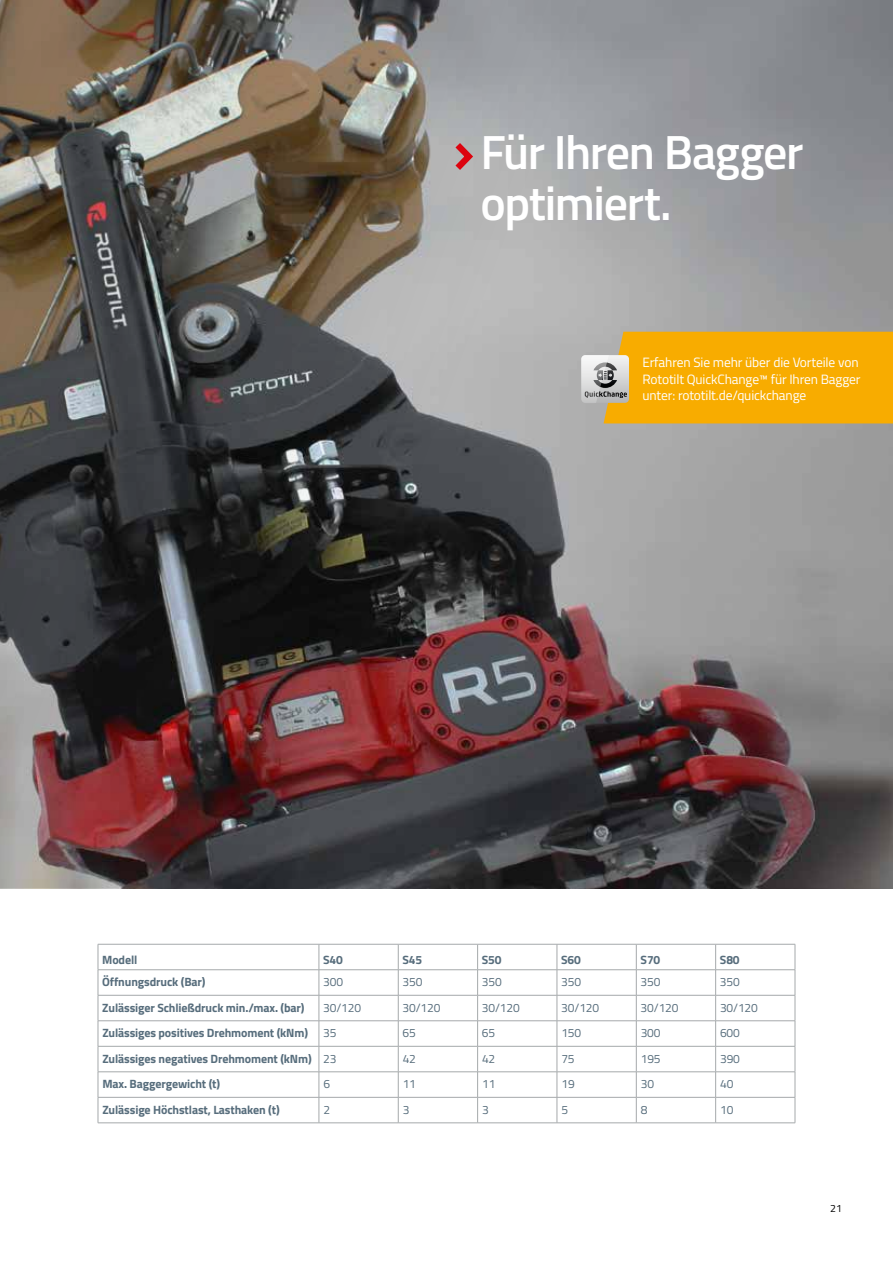
<style>
.page{position:relative;width:893px;height:1263px;background:#fff}
.page>*{position:absolute;margin:0;border:0;box-sizing:border-box;transform-origin:0 0}
.t1{font:600 48px/51px "Titillium Web";letter-spacing:-.03em;color:#fff}
.t2{font:13.5px/16.5px "Titillium Web";letter-spacing:-.01em;color:#fff}
.t3{font:700 12px "Titillium Web";letter-spacing:-.01em;color:#576d7c}
.t4{font:12px "Titillium Web";letter-spacing:-.01em;color:#576d7c}
.t5{font:10.5px "Titillium Web";color:#000}
.s1{font-weight:400}
</style>
<div class="page">
<img style="left:0;top:0;width:893px;height:888px">
<svg style="left:581px;top:332px;width:312px;height:91px;background:#efad17"></svg>
<svg style="left:449px;top:136px;width:29px;height:41px"></svg>
<hr style="left:98px;top:944px;width:221px;height:1px;background:#a5a9ab">
<hr style="left:98px;top:969px;width:221px;height:1px;background:#a5a9ab">
<hr style="left:319px;top:944px;width:79px;height:1px;background:#a5a9ab">
<hr style="left:319px;top:969px;width:79px;height:1px;background:#a5a9ab">
<hr style="left:398px;top:944px;width:80px;height:1px;background:#a5a9ab">
<hr style="left:398px;top:969px;width:80px;height:1px;background:#a5a9ab">
<hr style="left:478px;top:944px;width:79px;height:1px;background:#a5a9ab">
<hr style="left:478px;top:969px;width:79px;height:1px;background:#a5a9ab">
<hr style="left:557px;top:944px;width:79px;height:1px;background:#a5a9ab">
<hr style="left:557px;top:969px;width:79px;height:1px;background:#a5a9ab">
<hr style="left:636px;top:944px;width:80px;height:1px;background:#a5a9ab">
<hr style="left:636px;top:969px;width:80px;height:1px;background:#a5a9ab">
<hr style="left:716px;top:944px;width:79px;height:1px;background:#a5a9ab">
<hr style="left:716px;top:969px;width:79px;height:1px;background:#a5a9ab">
<hr style="left:98px;top:995px;width:221px;height:1px;background:#a5a9ab">
<hr style="left:319px;top:995px;width:79px;height:1px;background:#a5a9ab">
<hr style="left:398px;top:995px;width:80px;height:1px;background:#a5a9ab">
<hr style="left:478px;top:995px;width:79px;height:1px;background:#a5a9ab">
<hr style="left:557px;top:995px;width:79px;height:1px;background:#a5a9ab">
<hr style="left:636px;top:995px;width:80px;height:1px;background:#a5a9ab">
<hr style="left:716px;top:995px;width:79px;height:1px;background:#a5a9ab">
<hr style="left:98px;top:1020px;width:221px;height:1px;background:#a5a9ab">
<hr style="left:319px;top:1020px;width:79px;height:1px;background:#a5a9ab">
<hr style="left:398px;top:1020px;width:80px;height:1px;background:#a5a9ab">
<hr style="left:478px;top:1020px;width:79px;height:1px;background:#a5a9ab">
<hr style="left:557px;top:1020px;width:79px;height:1px;background:#a5a9ab">
<hr style="left:636px;top:1020px;width:80px;height:1px;background:#a5a9ab">
<hr style="left:716px;top:1020px;width:79px;height:1px;background:#a5a9ab">
<hr style="left:98px;top:1046px;width:221px;height:1px;background:#a5a9ab">
<hr style="left:319px;top:1046px;width:79px;height:1px;background:#a5a9ab">
<hr style="left:398px;top:1046px;width:80px;height:1px;background:#a5a9ab">
<hr style="left:478px;top:1046px;width:79px;height:1px;background:#a5a9ab">
<hr style="left:557px;top:1046px;width:79px;height:1px;background:#a5a9ab">
<hr style="left:636px;top:1046px;width:80px;height:1px;background:#a5a9ab">
<hr style="left:716px;top:1046px;width:79px;height:1px;background:#a5a9ab">
<hr style="left:98px;top:1071px;width:221px;height:1px;background:#a5a9ab">
<hr style="left:319px;top:1071px;width:79px;height:1px;background:#a5a9ab">
<hr style="left:398px;top:1071px;width:80px;height:1px;background:#a5a9ab">
<hr style="left:478px;top:1071px;width:79px;height:1px;background:#a5a9ab">
<hr style="left:557px;top:1071px;width:79px;height:1px;background:#a5a9ab">
<hr style="left:636px;top:1071px;width:80px;height:1px;background:#a5a9ab">
<hr style="left:716px;top:1071px;width:79px;height:1px;background:#a5a9ab">
<hr style="left:98px;top:1097px;width:221px;height:1px;background:#a5a9ab">
<hr style="left:319px;top:1097px;width:79px;height:1px;background:#a5a9ab">
<hr style="left:398px;top:1097px;width:80px;height:1px;background:#a5a9ab">
<hr style="left:478px;top:1097px;width:79px;height:1px;background:#a5a9ab">
<hr style="left:557px;top:1097px;width:79px;height:1px;background:#a5a9ab">
<hr style="left:636px;top:1097px;width:80px;height:1px;background:#a5a9ab">
<hr style="left:716px;top:1097px;width:79px;height:1px;background:#a5a9ab">
<svg style="left:98px;top:944px;width:1px;height:178px"></svg>
<hr style="left:98px;top:1122px;width:221px;height:1px;background:#a5a9ab">
<svg style="left:319px;top:944px;width:1px;height:178px"></svg>
<hr style="left:319px;top:1122px;width:79px;height:1px;background:#a5a9ab">
<svg style="left:398px;top:944px;width:1px;height:178px"></svg>
<hr style="left:398px;top:1122px;width:80px;height:1px;background:#a5a9ab">
<svg style="left:477px;top:944px;width:1px;height:179px"></svg>
<hr style="left:478px;top:1122px;width:79px;height:1px;background:#a5a9ab">
<svg style="left:557px;top:944px;width:1px;height:178px"></svg>
<hr style="left:557px;top:1122px;width:79px;height:1px;background:#a5a9ab">
<svg style="left:636px;top:944px;width:1px;height:178px"></svg>
<hr style="left:636px;top:1122px;width:80px;height:1px;background:#a5a9ab">
<svg style="left:715px;top:944px;width:1px;height:179px"></svg>
<svg style="left:795px;top:944px;width:1px;height:179px"></svg>
<hr style="left:716px;top:1122px;width:79px;height:1px;background:#a5a9ab">
<h1 class="t1" style="left:480px;top:124px;width:325px">Für Ihren Bagger optimiert.</h1>
<p class="t2" style="left:642px;top:354px;width:220px">Erfahren Sie mehr über die Vorteile von<br>Rototilt QuickChange™ für Ihren Bagger unter: rototilt.de/quickchange</p>
<p class="t3" style="left:102px;top:950px;width:37px">Modell</p>
<p class="t3" style="left:323px;top:950px;width:21px">S40</p>
<p class="t3" style="left:402px;top:950px;width:21px">S45</p>
<p class="t3" style="left:482px;top:950px;width:21px">S50</p>
<p class="t3" style="left:561px;top:950px;width:21px">S60</p>
<p class="t3" style="left:641px;top:950px;width:21px">S70</p>
<p class="t3" style="left:720px;top:950px;width:21px">S80</p>
<p class="t3" style="left:102px;top:973px;width:105px">Öffnungsdruck (Bar)</p>
<p class="t4" style="left:323px;top:973px;width:21px">300</p>
<p class="t4" style="left:403px;top:973px;width:21px">350</p>
<p class="t4" style="left:482px;top:973px;width:21px">350</p>
<p class="t4" style="left:561px;top:973px;width:21px">350</p>
<p class="t4" style="left:641px;top:973px;width:21px">350</p>
<p class="t4" style="left:720px;top:973px;width:21px">350</p>
<p class="t3" style="left:102px;top:998px;width:204px">Zulässiger Schließdruck min./max. (bar)</p>
<p class="t4" style="left:323px;top:999px;width:39px">30/120</p>
<p class="t4" style="left:403px;top:999px;width:39px">30/120</p>
<p class="t4" style="left:482px;top:999px;width:39px">30/120</p>
<p class="t4" style="left:561px;top:999px;width:39px">30/120</p>
<p class="t4" style="left:641px;top:999px;width:39px">30/120</p>
<p class="t4" style="left:720px;top:999px;width:39px">30/120</p>
<p class="t3" style="left:102px;top:1024px;width:207px">Zulässiges positives Drehmoment (kNm)</p>
<p class="t4" style="left:323px;top:1024px;width:15px">35</p>
<p class="t4" style="left:403px;top:1024px;width:15px">65</p>
<p class="t4" style="left:482px;top:1024px;width:15px">65</p>
<p class="t4" style="left:561px;top:1024px;width:21px">150</p>
<p class="t4" style="left:641px;top:1024px;width:21px">300</p>
<p class="t4" style="left:720px;top:1024px;width:21px">600</p>
<p class="t3" style="left:102px;top:1049px;width:236px">Zulässiges negatives Drehmoment (kNm) <span class="s1">23</span></p>
<p class="t4" style="left:403px;top:1050px;width:15px">42</p>
<p class="t4" style="left:482px;top:1050px;width:15px">42</p>
<p class="t4" style="left:561px;top:1050px;width:15px">75</p>
<p class="t4" style="left:641px;top:1050px;width:21px">195</p>
<p class="t4" style="left:720px;top:1050px;width:21px">390</p>
<p class="t3" style="left:102px;top:1075px;width:119px">Max. Baggergewicht (t)</p>
<p class="t4" style="left:323px;top:1075px;width:8px">6</p>
<p class="t4" style="left:403px;top:1075px;width:15px">11</p>
<p class="t4" style="left:482px;top:1075px;width:15px">11</p>
<p class="t4" style="left:561px;top:1075px;width:15px">19</p>
<p class="t4" style="left:641px;top:1075px;width:15px">30</p>
<p class="t4" style="left:720px;top:1075px;width:15px">40</p>
<p class="t3" style="left:102px;top:1100px;width:179px">Zulässige Höchstlast, Lasthaken (t)</p>
<p class="t4" style="left:323px;top:1101px;width:8px">2</p>
<p class="t4" style="left:403px;top:1101px;width:8px">3</p>
<p class="t4" style="left:482px;top:1101px;width:8px">3</p>
<p class="t4" style="left:561px;top:1101px;width:8px">5</p>
<p class="t4" style="left:641px;top:1101px;width:8px">8</p>
<p class="t4" style="left:720px;top:1101px;width:15px">10</p>
<p class="t5" style="left:830px;top:1201px;width:13px">21</p>
</div>
